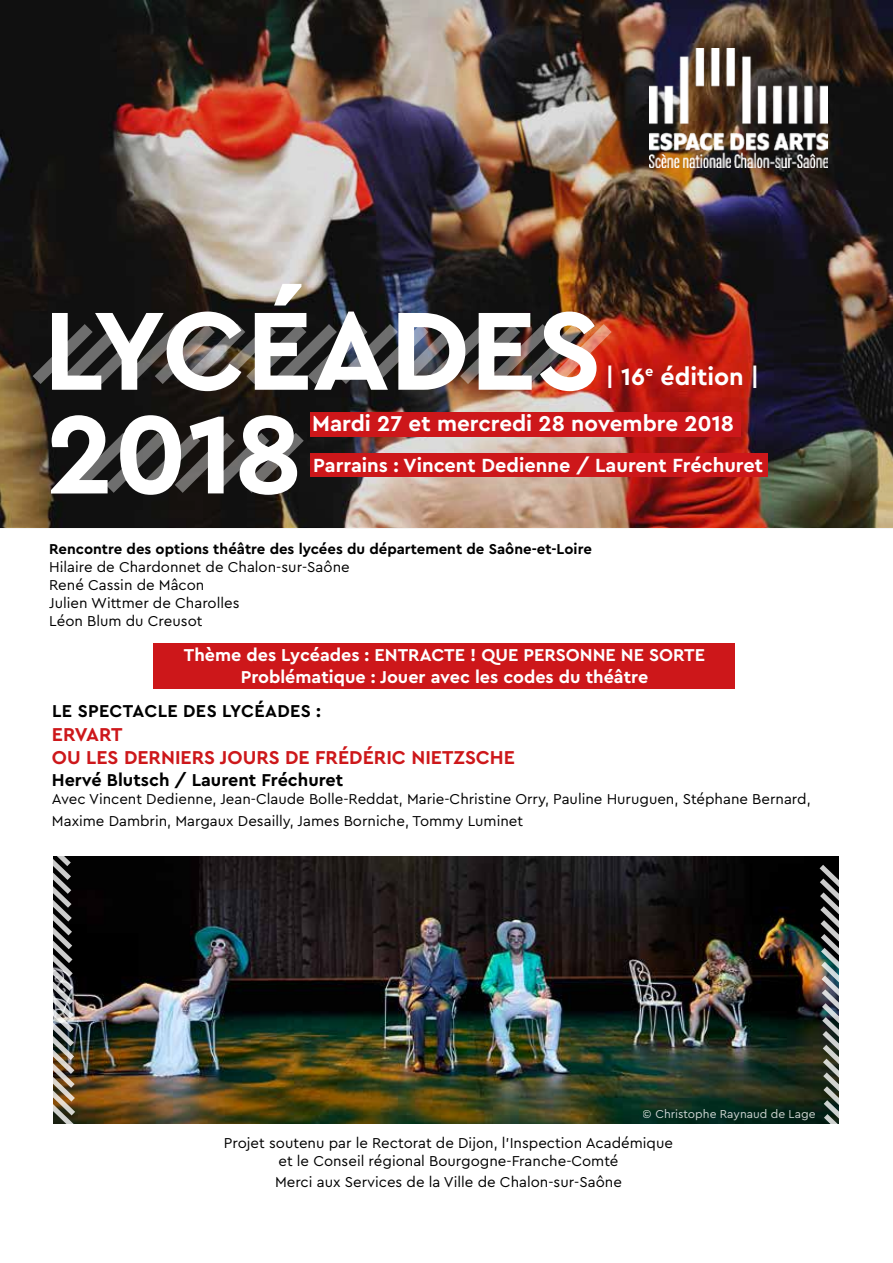
<style>
.page{position:relative;width:893px;height:1263px;background:#fff}
.page>*{position:absolute;margin:0;border:0;box-sizing:border-box;transform-origin:0 0}
.t1{font:700 116.4px/103.6px "Cera PRO";color:#fff}
.t2{font:700 24.9px "Cera PRO";color:#fff}
.t3{font:700 22.5px "Cera PRO";color:#fff}
.t4{font:700 19.95px "Cera PRO";color:#fff}
.t5{font:700 19.5px/23.4px "Cera PRO";color:#cd171a}
.t6{font:700 18px/21.6px "Cera PRO";color:#fff;text-align:center}
.t7{font:700 18px "Cera PRO";color:#000}
.t8{font:700 18px "Cera PRO";letter-spacing:.02em;color:#000}
.t9{font:15px/18px "Cera PRO";color:#000}
.t10{font:700 15px "Cera PRO";color:#000}
.t11{font:12px "Cera PRO";color:#fff}
</style>
<div class="page">
<div style="left:154px;top:644px;width:581px;height:45px;background:#cd171a"></div>
<img style="left:81px;top:857px;width:758px;height:266px">
<img style="left:53px;top:856px;width:28px;height:268px">
<img style="left:814px;top:859px;width:25px;height:265px">
<img style="left:0;top:0;width:893px;height:528px">
<img style="left:21px;top:312px;width:603px;height:84px">
<div style="left:312px;top:412px;width:429px;height:25px;background:#cd171a"></div>
<svg style="left:59px;top:421px;width:257px;height:84px;background:#282625"></svg>
<div style="left:310px;top:454px;width:458px;height:23px;background:#cd171a"></div>
<img style="left:649px;top:49px;width:179px;height:118px">
<h1 class="t1" style="left:43px;top:294px;width:560px">LYCÉADES<br>2018</h1>
<h2 class="t2" style="left:606px;top:360px;width:155px">| 16<sup>e</sup> édition |</h2>
<h3 class="t3" style="left:312px;top:408px;width:423px">Mardi 27 et mercredi 28 novembre 2018</h3>
<h3 class="t4" style="left:313px;top:452px;width:451px">Parrains : Vincent Dedienne / Laurent Fréchuret</h3>
<p class="t10" style="left:49px;top:539px;width:544px">Rencontre des options théâtre des lycées du département de Saône-et-Loire</p>
<p class="t9" style="left:49px;top:557px;width:302px">Hilaire de Chardonnet de Chalon-sur-Saône<br>René Cassin de Mâcon<br>Julien Wittmer de Charolles<br>Léon Blum du Creusot</p>
<p class="t6" style="left:184px;top:643px;width:523px">Thème des Lycéades : ENTRACTE ! QUE PERSONNE NE SORTE<br>Problématique : Jouer avec les codes du théâtre</p>
<p class="t8" style="left:52px;top:699px;width:270px">LE SPECTACLE DES LYCÉADES :</p>
<h3 class="t5" style="left:52px;top:722px;width:465px">ERVART<br>OU LES DERNIERS JOURS DE FRÉDÉRIC NIETZSCHE</h3>
<p class="t7" style="left:52px;top:768px;width:293px">Hervé Blutsch / Laurent Fréchuret</p>
<p class="t9" style="left:52px;top:787px;width:760px;line-height:21.6px">Avec Vincent Dedienne, Jean-Claude Bolle-Reddat, Marie-Christine Orry, Pauline Huruguen, Stéphane Bernard,<br>Maxime Dambrin, Margaux Desailly, James Borniche, Tommy Luminet</p>
<p class="t11" style="left:643px;top:1106px;width:174px">© Christophe Raynaud de Lage</p>
<p class="t9" style="left:224px;top:1133px;width:450px;text-align:center">Projet soutenu par le Rectorat de Dijon, l’Inspection Académique et le Conseil régional Bourgogne-Franche-Comté</p>
<p class="t9" style="left:275px;top:1173px;width:348px">Merci aux Services de la Ville de Chalon-sur-Saône</p>
</div>
